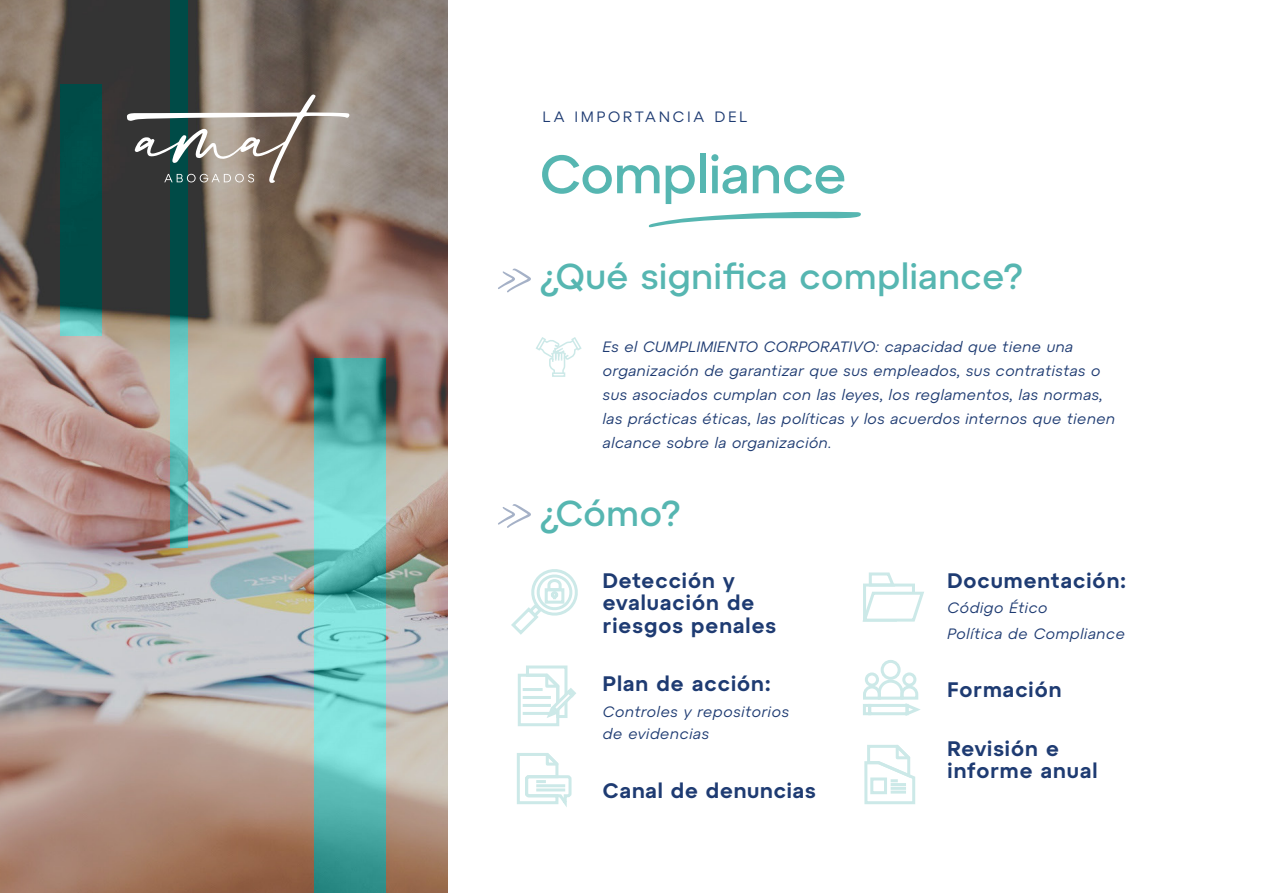
<style>
.page{position:relative;width:1263px;height:893px;background:#fff}
.page>*{position:absolute;margin:0;border:0;box-sizing:border-box;transform-origin:0 0}
.t1{font:500 54px "Atyp Text";color:#56b6b1}
.t2{font:500 36px "Atyp Text";letter-spacing:.02em;color:#56b6b1}
.t3{font:600 21px/22.5px "Atyp Text";letter-spacing:.05em;color:#1e3b72}
.t4{font:italic 15px/24px "Atyp Text";letter-spacing:.04em;color:#1e3b72}
.t5{font:15px "Atyp Text";letter-spacing:.2em;color:#1e3b72}
</style>
<div class="page">
<img style="left:0;top:0;width:447px;height:893px">
<svg style="left:314px;top:358px;width:72px;height:535px;background:#61c1bc"></svg>
<svg style="left:170px;top:0;width:18px;height:548px;background:#328783"></svg>
<svg style="left:60px;top:84px;width:42px;height:252px;background:#095854"></svg>
<svg style="left:127px;top:94px;width:222px;height:89px;background:#817d76"></svg>
<svg style="left:649px;top:211px;width:212px;height:17px"></svg>
<svg style="left:498px;top:269px;width:33px;height:23px"></svg>
<svg style="left:498px;top:504px;width:33px;height:24px"></svg>
<svg style="left:536px;top:337px;width:46px;height:38px"></svg>
<div style="left:552px;top:372px;width:13px;height:5px;border:2px solid #cce9e8"></div>
<svg style="left:511px;top:569px;width:67px;height:66px"></svg>
<svg style="left:517px;top:665px;width:59px;height:62px"></svg>
<svg style="left:517px;top:753px;width:55px;height:54px"></svg>
<svg style="left:862px;top:572px;width:62px;height:50px"></svg>
<div style="left:865px;top:672px;width:14px;height:15px;border:3px solid #cce9e8;border-radius:50%"></div>
<div style="left:902px;top:672px;width:14px;height:15px;border:3px solid #cce9e8;border-radius:50%"></div>
<div style="left:881px;top:660px;width:20px;height:20px;border:3px solid #cce9e8;border-radius:50%"></div>
<svg style="left:863px;top:678px;width:58px;height:38px"></svg>
<svg style="left:864px;top:745px;width:52px;height:60px"></svg>
<hr style="left:891px;top:783px;width:15px;height:3px;background:#cce9e8">
<hr style="left:891px;top:787px;width:15px;height:3px;background:#cce9e8">
<hr style="left:891px;top:791px;width:15px;height:3px;background:#cce9e8">
<p class="t5" style="left:543px;top:105px;width:206px">LA IMPORTANCIA DEL</p>
<h1 class="t1" style="left:540px;top:133px;width:308px">Compliance</h1>
<h2 class="t2" style="left:540px;top:249px;width:484px">¿Qué significa compliance?</h2>
<p class="t4" style="left:603px;top:334px;width:514px">Es el CUMPLIMIENTO CORPORATIVO: capacidad que tiene una organización de garantizar que sus empleados, sus contratistas o sus asociados cumplan con las leyes, los reglamentos, las normas, las prácticas éticas, las políticas y los acuerdos internos que tienen alcance sobre la organización.</p>
<h2 class="t2" style="left:540px;top:486px;width:142px">¿Cómo?</h2>
<h3 class="t3" style="left:603px;top:568px;width:175px">Detección y evaluación de riesgos penales</h3>
<h3 class="t3" style="left:603px;top:671px;width:169px">Plan de acción:</h3>
<p class="t4" style="left:603px;top:699px;width:187px;line-height:22.5px">Controles y repositorios de evidencias</p>
<h3 class="t3" style="left:603px;top:778px;width:214px">Canal de denuncias</h3>
<h3 class="t3" style="left:948px;top:568px;width:180px">Documentación:</h3>
<p class="t4" style="left:948px;top:594px;width:179px;line-height:25.5px">Código Ético<br>Política de Compliance</p>
<h3 class="t3" style="left:948px;top:677px;width:115px">Formación</h3>
<h3 class="t3" style="left:948px;top:736px;width:152px">Revisión e informe anual</h3>
</div>
